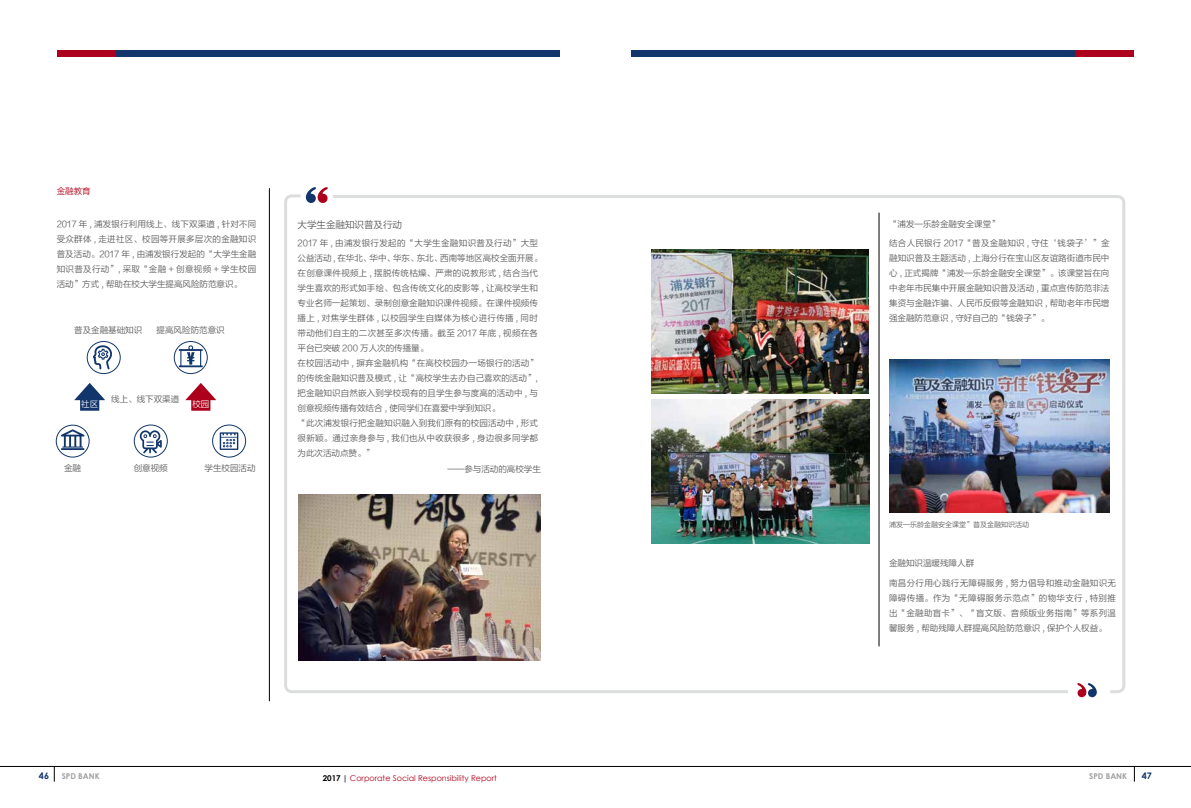
<style>
.page{position:relative;width:1191px;height:808px;background:#fff}
.page>*{position:absolute;margin:0;border:0;box-sizing:border-box;transform-origin:0 0}
.t1{font:9.5px "FZLTXIHK GBK1 0";color:#595757}
.t2{font:700 9px "Century Gothic";color:#12366c}
.t3{font:8.5px/15px "FZLTXIHK GBK1 0";letter-spacing:.01em;color:#595757;text-align:justify}
.t4{font:8.5px "FZLTXIHK GBK1 0";color:#ad001c}
.t5{font:8.5px "FZLTXIHK GBK1 0";color:#fff}
.t6{font:8px "Century Gothic";color:#ad001c}
.t7{font:700 8px "Century Gothic";color:#9fa0a0}
.t8{font:7px "FZLTXIHK GBK1 0";color:#595757}
.s1{font-weight:700;color:#000}
</style>
<div class="page">
<div style="left:57px;top:50px;width:60px;height:7px;background:#ad001c"></div>
<div style="left:1074px;top:50px;width:60px;height:7px;background:#ad001c"></div>
<div style="left:116px;top:50px;width:444px;height:7px;background:#12366c"></div>
<div style="left:631px;top:50px;width:443px;height:7px;background:#12366c"></div>
<svg style="left:54px;top:767px;width:1px;height:15px"></svg>
<svg style="left:1134px;top:767px;width:1px;height:15px"></svg>
<hr style="left:0;top:766px;width:1191px;height:1px;background:#000">
<svg style="left:140px;top:430px;width:22px;height:23px"></svg>
<svg style="left:220px;top:432px;width:18px;height:18px"></svg>
<svg style="left:61px;top:429px;width:24px;height:21px"></svg>
<div style="left:56px;top:425px;width:33px;height:32px;border:1px solid #12366c;border-radius:50%"></div>
<div style="left:134px;top:425px;width:33px;height:32px;border:1px solid #12366c;border-radius:50%"></div>
<div style="left:87px;top:341px;width:33px;height:33px;border:1px solid #12366c;border-radius:50%"></div>
<div style="left:212px;top:425px;width:34px;height:32px;border:1px solid #12366c;border-radius:50%"></div>
<div style="left:174px;top:341px;width:33px;height:33px;border:1px solid #12366c;border-radius:50%"></div>
<svg style="left:179px;top:345px;width:24px;height:22px"></svg>
<svg style="left:93px;top:345px;width:19px;height:24px"></svg>
<svg style="left:74px;top:383px;width:31px;height:28px"></svg>
<svg style="left:185px;top:383px;width:31px;height:28px"></svg>
<svg style="left:306px;top:187px;width:22px;height:7px"></svg>
<svg style="left:1067px;top:195px;width:58px;height:498px"></svg>
<img style="left:284px;top:194px;width:783px;height:499px">
<svg style="left:1077px;top:683px;width:19px;height:14px"></svg>
<hr style="left:269px;top:188px;width:1px;height:513px;background:#000">
<img style="left:299px;top:495px;width:241px;height:166px">
<hr style="left:879px;top:213px;width:1px;height:433px;background:#000">
<p class="t4" style="left:57px;top:187px;width:35px">金融教育</p>
<p class="t3" style="left:57px;top:217px;width:201px">2017 年 , 浦发银行利用线上、线下双渠道 , 针对不同受众群体 , 走进社区、校园等开展多层次的金融知识普及活动。2017 年 , 由浦发银行发起的“大学生金融知识普及行动”, 采取“金融 + 创意视频 + 学生校园活动”方式 , 帮助在校大学生提高风险防范意识。</p>
<p class="t3" style="left:74px;top:323px;width:69px">普及金融基础知识</p>
<p class="t3" style="left:157px;top:323px;width:69px">提高风险防范意识</p>
<p class="t3" style="left:111px;top:392px;width:69px">线上、线下双渠道</p>
<p class="t5" style="left:81px;top:399px;width:18px">社区</p>
<p class="t5" style="left:192px;top:399px;width:18px">校园</p>
<p class="t3" style="left:64px;top:460px;width:18px">金融</p>
<p class="t3" style="left:134px;top:460px;width:35px">创意视频</p>
<p class="t3" style="left:204px;top:460px;width:52px">学生校园活动</p>
<p class="t1" style="left:297px;top:219px;width:106px">大学生金融知识普及行动</p>
<p class="t3" style="left:297px;top:236px;width:246px;text-align:left">2017 年 , 由浦发银行发起的“大学生金融知识普及行动”大型公益活动 , 在华北、华中、华东、东北、西南等地区高校全面开展。在创意课件视频上 , 摆脱传统枯燥、严肃的说教形式 , 结合当代学生喜欢的形式如手绘、包含传统文化的皮影等 , 让高校学生和专业名师一起策划、录制创意金融知识课件视频。在课件视频传播上 , 对焦学生群体 , 以校园学生自媒体为核心进行传播 , 同时带动他们自主的二次甚至多次传播。截至 2017 年底 , 视频在各平台已突破 200 万人次的传播量。<br>在校园活动中 , 摒弃金融机构“在高校校园办一场银行的活动”的传统金融知识普及模式 , 让“高校学生去办自己喜欢的活动”,把金融知识自然嵌入到学校现有的且学生参与度高的活动中 , 与创意视频传播有效结合 , 使同学们在喜爱中学到知识。<br>“此次浦发银行把金融知识融入到我们原有的校园活动中 , 形式很新颖。通过亲身参与 , 我们也从中收获很多 , 身边很多同学都为此次活动点赞。”</p>
<p class="t3" style="left:447px;top:462px;width:95px">——参与活动的高校学生</p>
<p class="t3" style="left:889px;top:217px;width:112px">“浦发—乐龄金融安全课堂”</p>
<p class="t3" style="left:889px;top:236px;width:222px">结合人民银行 2017“普及金融知识 , 守住‘钱袋子’”金融知识普及主题活动 , 上海分行在宝山区友谊路街道市民中心 , 正式揭牌“浦发—乐龄金融安全课堂”。该课堂旨在向中老年市民集中开展金融知识普及活动 , 重点宣传防范非法集资与金融诈骗、人民币反假等金融知识 , 帮助老年市民增强金融防范意识 , 守好自己的“钱袋子”。</p>
<p class="t8" style="left:889px;top:520px;width:142px">浦发—乐龄金融安全课堂”普及金融知识活动</p>
<p class="t3" style="left:889px;top:556px;width:86px">金融知识温暖残障人群</p>
<p class="t3" style="left:889px;top:575px;width:228px">南昌分行用心践行无障碍服务 , 努力倡导和推动金融知识无障碍传播。作为“无障碍服务示范点”的物华支行 , 特别推出“金融助盲卡”、“盲文版、音频版业务指南”等系列温馨服务 , 帮助残障人群提高风险防范意识 , 保护个人权益。</p>
<p class="t2" style="left:39px;top:770px;width:12px">46</p>
<p class="t7" style="left:62px;top:771px;width:39px">SPD BANK</p>
<p class="t6" style="left:323px;top:773px;width:176px"><span class="s1">2017 |</span> Corporate Social Responsibility Report</p>
<p class="t7" style="left:1089px;top:771px;width:39px">SPD BANK</p>
<p class="t2" style="left:1142px;top:770px;width:12px">47</p>
</div>
